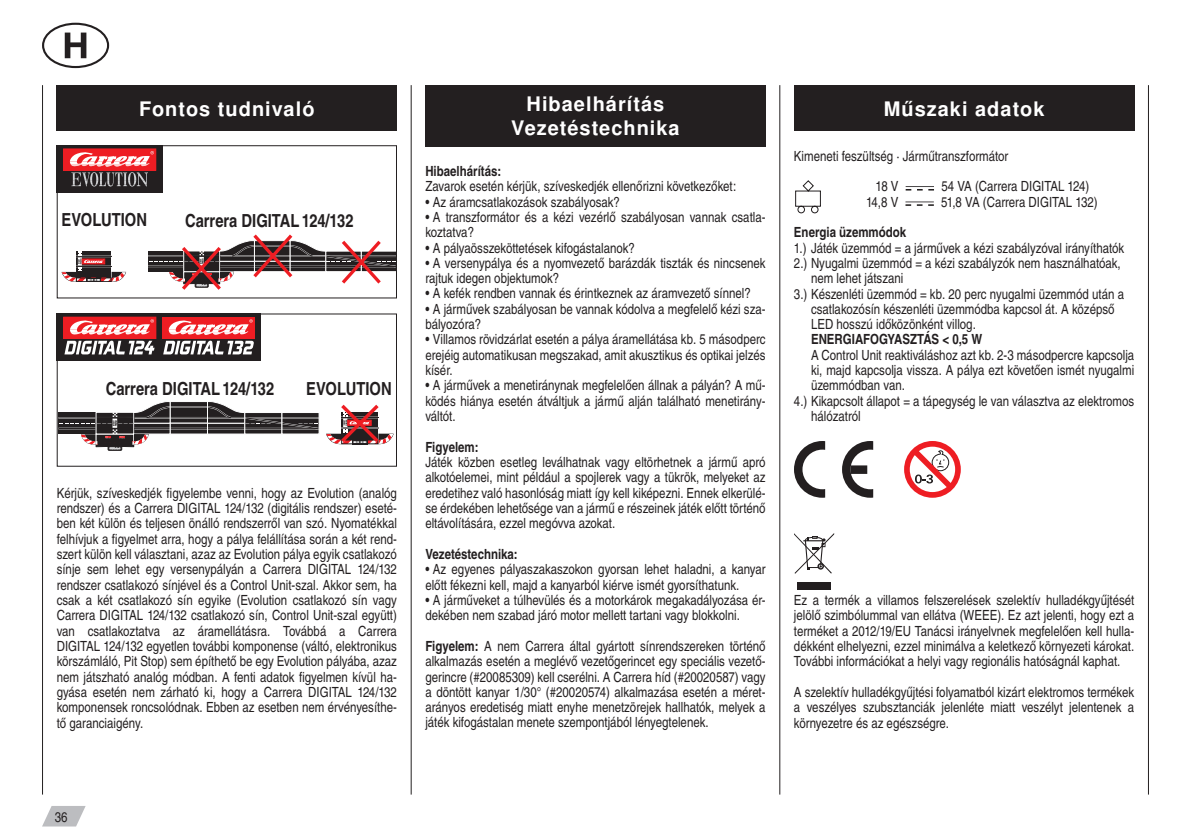
<style>
.page{position:relative;width:1191px;height:840px;background:#fff}
.page>*{position:absolute;margin:0;border:0;box-sizing:border-box;transform-origin:0 0}
.t1{font:700 20px/24px "Nimbus San LOT";letter-spacing:.05em;color:#fff;text-align:center}
.t2{font:18px "Nimbus San LOT Bol Con";color:#231f20}
.t3{font:14px/15.4px "Nimbus San LOT Reg Con";color:#231f20;text-align:justify}
.t4{font:14px "Nimbus San LOT Bol Con";color:#231f20}
.s1{font-family:"Nimbus San LOT Bol Con"}
</style>
<div class="page">
<svg style="left:42px;top:806px;width:44px;height:20px"></svg>
<hr style="left:42px;top:85px;width:1px;height:709px;background:#231f20">
<hr style="left:1148px;top:85px;width:1px;height:709px;background:#231f20">
<hr style="left:411px;top:85px;width:1px;height:709px;background:#231f20">
<hr style="left:779px;top:85px;width:1px;height:709px;background:#231f20">
<div style="left:42px;top:23px;width:67px;height:45px;border:2px solid #231f20;border-radius:50%"></div>
<svg style="left:65px;top:33px;width:21px;height:25px"></svg>
<div style="left:57px;top:85px;width:340px;height:46px;background:#231f20"></div>
<svg style="left:62px;top:251px;width:64px;height:31px"></svg>
<div style="left:148px;top:251px;width:35px;height:20px;background:#231f20"></div>
<hr style="left:148px;top:265px;width:35px;height:2px;background:#fff">
<hr style="left:148px;top:266px;width:35px;height:1px;background:#231f20">
<hr style="left:148px;top:255px;width:35px;height:2px;background:#fff">
<hr style="left:148px;top:256px;width:35px;height:1px;background:#231f20">
<svg style="left:149px;top:234px;width:246px;height:55px"></svg>
<div style="left:57px;top:145px;width:106px;height:47px;background:#231f20"></div>
<div style="left:64px;top:149px;width:92px;height:21px;background:#ee1d23"></div>
<svg style="left:70px;top:151px;width:84px;height:35px"></svg>
<div style="left:57px;top:145px;width:340px;height:153px;border:1px solid #231f20"></div>
<div style="left:57px;top:313px;width:204px;height:47px;background:#231f20"></div>
<div style="left:64px;top:317px;width:92px;height:21px;border:1px solid #ee1d23"></div>
<svg style="left:64px;top:318px;width:90px;height:36px"></svg>
<svg style="left:326px;top:404px;width:67px;height:41px"></svg>
<svg style="left:170px;top:401px;width:37px;height:22px"></svg>
<hr style="left:170px;top:416px;width:37px;height:2px;background:#fff">
<hr style="left:170px;top:417px;width:37px;height:1px;background:#231f20">
<div style="left:170px;top:401px;width:38px;height:22px;border:1px solid #fff"></div>
<svg style="left:172px;top:425px;width:34px;height:7px"></svg>
<hr style="left:170px;top:427px;width:37px;height:2px;background:#fff">
<hr style="left:170px;top:428px;width:37px;height:1px;background:#231f20">
<div style="left:170px;top:423px;width:38px;height:11px;border:1px solid #fff"></div>
<div style="left:207px;top:423px;width:38px;height:11px;background:#231f20"></div>
<div style="left:245px;top:412px;width:37px;height:22px;background:#231f20"></div>
<div style="left:282px;top:412px;width:37px;height:22px;background:#231f20"></div>
<svg style="left:207px;top:401px;width:110px;height:29px"></svg>
<div style="left:282px;top:412px;width:37px;height:22px;border:1px solid #fff"></div>
<svg style="left:59px;top:401px;width:111px;height:49px"></svg>
<div style="left:162px;top:317px;width:93px;height:21px;border:1px solid #ee1d23"></div>
<svg style="left:163px;top:318px;width:91px;height:36px"></svg>
<div style="left:57px;top:313px;width:340px;height:153px;border:1px solid #231f20"></div>
<div style="left:425px;top:85px;width:340px;height:61px;background:#231f20"></div>
<div style="left:794px;top:85px;width:340px;height:46px;background:#231f20"></div>
<svg style="left:905px;top:186px;width:29px;height:4px"></svg>
<svg style="left:795px;top:180px;width:26px;height:33px"></svg>
<svg style="left:905px;top:201px;width:29px;height:5px"></svg>
<svg style="left:794px;top:441px;width:31px;height:56px"></svg>
<svg style="left:842px;top:441px;width:31px;height:56px"></svg>
<svg style="left:904px;top:441px;width:56px;height:56px"></svg>
<div style="left:797px;top:581px;width:33px;height:8px;background:#231f20"></div>
<svg style="left:794px;top:533px;width:40px;height:40px"></svg>
<h1 class="t1" style="left:139px;top:97px;width:177px">Fontos tudnivaló</h1>
<p class="t2" style="left:62px;top:209px;width:87px">EVOLUTION</p>
<p class="t2" style="left:185px;top:209px;width:170px">Carrera DIGITAL124/132</p>
<p class="t2" style="left:106px;top:377px;width:170px">Carrera DIGITAL124/132</p>
<p class="t2" style="left:306px;top:377px;width:87px">EVOLUTION</p>
<p class="t3" style="left:57px;top:485px;width:342px">Kérjük, szíveskedjék figyelembe venni, hogy az Evolution (analóg rendszer) és a Carrera DIGITAL 124/132 (digitális rendszer) eseté&shy;ben két külön és teljesen önálló rendszerről van szó. Nyomatékkal felhívjuk a figyelmet arra, hogy a pálya felállítása során a két rend&shy;szert külön kell választani, azaz az Evolution pálya egyik csatlakozó sínje sem lehet egy versenypályán a Carrera DIGITAL 124/132 rendszer csatlakozó sínjével és a Control Unit-szal. Akkor sem, ha csak a két csatlakozó sín egyike (Evolution csatlakozó sín vagy Carrera DIGITAL 124/132 csatlakozó sín, Control Unit-szal együtt) van csatlakoztatva az áramellátásra. Továbbá a Carrera DIGITAL 124/132 egyetlen további komponense (váltó, elektronikus körszámláló, Pit Stop) sem építhető be egy Evolution pályába, azaz nem játszható analóg módban. A fenti adatok figyelmen kívül ha&shy;gyása esetén nem zárható ki, hogy a Carrera DIGITAL 124/132 komponensek roncsolódnak. Ebben az esetben nem érvényesíthe&shy;tő garanciaigény.</p>
<h1 class="t1" style="left:511px;top:93px;width:170px">Hibaelhárítás<br>Vezetéstechnika</h1>
<p class="t4" style="left:425px;top:162px;width:77px">Hibaelhárítás:</p>
<p class="t3" style="left:425px;top:179px;width:312px">Zavarok esetén kérjük, szíveskedjék ellenőrizni következőket:</p>
<p class="t3" style="left:425px;top:194px;width:196px">• Az áramcsatlakozások szabályosak?</p>
<p class="t3" style="left:425px;top:209px;width:342px">• A transzformátor és a kézi vezérlő szabályosan vannak csatla&shy;koztatva?</p>
<p class="t3" style="left:425px;top:240px;width:211px">• A pályaösszeköttetések kifogástalanok?</p>
<p class="t3" style="left:425px;top:255px;width:342px">• A versenypálya és a nyomvezető barázdák tiszták és nincsenek rajtuk idegen objektumok?</p>
<p class="t3" style="left:425px;top:286px;width:327px">• A kefék rendben vannak és érintkeznek az áramvezető sínnel?</p>
<p class="t3" style="left:425px;top:301px;width:342px">• A járművek szabályosan be vannak kódolva a megfelelő kézi sza&shy;bályozóra?</p>
<p class="t3" style="left:425px;top:332px;width:342px">• Villamos rövidzárlat esetén a pálya áramellátása kb. 5 másodperc erejéig automatikusan megszakad, amit akusztikus és optikai jelzés kísér.</p>
<p class="t3" style="left:425px;top:378px;width:342px">• A járművek a menetiránynak megfelelően állnak a pályán? A mű&shy;ködés hiánya esetén átváltjuk a jármű alján található menetirány&shy;váltót.</p>
<p class="t4" style="left:425px;top:438px;width:55px">Figyelem:</p>
<p class="t3" style="left:425px;top:454px;width:342px">Játék közben esetleg leválhatnak vagy eltörhetnek a jármű apró alkotóelemei, mint például a spojlerek vagy a tükrök, melyeket az eredetihez való hasonlóság miatt így kell kiképezni. Ennek elkerülé&shy;se érdekében lehetősége van a jármű e részeinek játék előtt történő eltávolítására, ezzel megóvva azokat.</p>
<p class="t4" style="left:425px;top:545px;width:94px">Vezetéstechnika:</p>
<p class="t3" style="left:425px;top:561px;width:342px">• Az egyenes pályaszakaszokon gyorsan lehet haladni, a kanyar előtt fékezni kell, majd a kanyarból kiérve ismét gyorsíthatunk.</p>
<p class="t3" style="left:425px;top:592px;width:342px">• A járműveket a túlhevülés és a motorkárok megakadályozása ér&shy;dekében nem szabad járó motor mellett tartani vagy blokkolni.</p>
<p class="t3" style="left:425px;top:638px;width:342px"><span class="s1">Figyelem:</span> A nem Carrera által gyártott sínrendszereken történő alkalmazás esetén a meglévő vezetőgerincet egy speciális vezető&shy;gerincre (#20085309) kell cserélni. A Carrera híd (#20020587) vagy a döntött kanyar 1/30° (#20020574) alkalmazása esetén a méret&shy;arányos eredetiség miatt enyhe menetzörejek hallhatók, melyek a játék kifogástalan menete szempontjából lényegtelenek.</p>
<h1 class="t1" style="left:883px;top:97px;width:162px">Műszaki adatok</h1>
<p class="t3" style="left:875px;top:140px;width:134px;line-height:30.6px;text-indent:-82px">Kimeneti feszültség · Járműtranszformátor<br>18 V</p>
<p class="t3" style="left:941px;top:179px;width:149px">54 VA (Carrera DIGITAL 124)</p>
<p class="t3" style="left:866px;top:194px;width:34px">14,8 V</p>
<p class="t3" style="left:941px;top:194px;width:158px">51,8 VA (Carrera DIGITAL 132)</p>
<p class="t4" style="left:794px;top:223px;width:114px">Energia üzemmódok</p>
<p class="t3" style="left:794px;top:240px;width:332px">1.) Játék üzemmód = a járművek a kézi szabályzóval irányíthatók</p>
<p class="t3" style="left:794px;top:255px;width:328px">2.) Nyugalmi üzemmód = a kézi szabályzók nem használhatóak,</p>
<p class="t3" style="left:811px;top:271px;width:94px">nem lehet játszani</p>
<p class="t3" style="left:794px;top:286px;width:331px">3.) Készenléti üzemmód = kb. 20 perc nyugalmi üzemmód után a</p>
<p class="t3" style="left:811px;top:301px;width:305px">csatlakozósín készenléti üzemmódba kapcsol át. A középső</p>
<p class="t3" style="left:811px;top:316px;width:166px">LED hosszú időközönként villog.</p>
<p class="t4" style="left:811px;top:330px;width:173px">ENERGIAFOGYASZTÁS &lt; 0,5 W</p>
<p class="t3" style="left:811px;top:347px;width:325px">A Control Unit reaktiváláshoz azt kb. 2-3 másodpercre kapcsolja</p>
<p class="t3" style="left:811px;top:362px;width:325px">ki, majd kapcsolja vissza. A pálya ezt követően ismét nyugalmi</p>
<p class="t3" style="left:811px;top:378px;width:95px">üzemmódban van.</p>
<p class="t3" style="left:794px;top:393px;width:342px">4.) Kikapcsolt állapot = a tápegység le van választva az elektromos</p>
<p class="t3" style="left:811px;top:408px;width:51px">hálózatról</p>
<p class="t3" style="left:794px;top:592px;width:342px">Ez a termék a villamos felszerelések szelektív hulladékgyűjtését jelölő szimbólummal van ellátva (WEEE). Ez azt jelenti, hogy ezt a terméket a 2012/19/EU Tanácsi irányelvnek megfelelően kell hulla&shy;dékként elhelyezni, ezzel minimálva a keletkező környezeti károkat.<br>További információkat a helyi vagy regionális hatóságnál kaphat.</p>
<p class="t3" style="left:794px;top:684px;width:342px">A szelektív hulladékgyűjtési folyamatból kizárt elektromos termékek a veszélyes szubsztanciák jelenléte miatt veszélyt jelentenek a környezetre és az egészségre.</p>
<p class="t3" style="left:55px;top:808px;width:14px">36</p>
</div>
